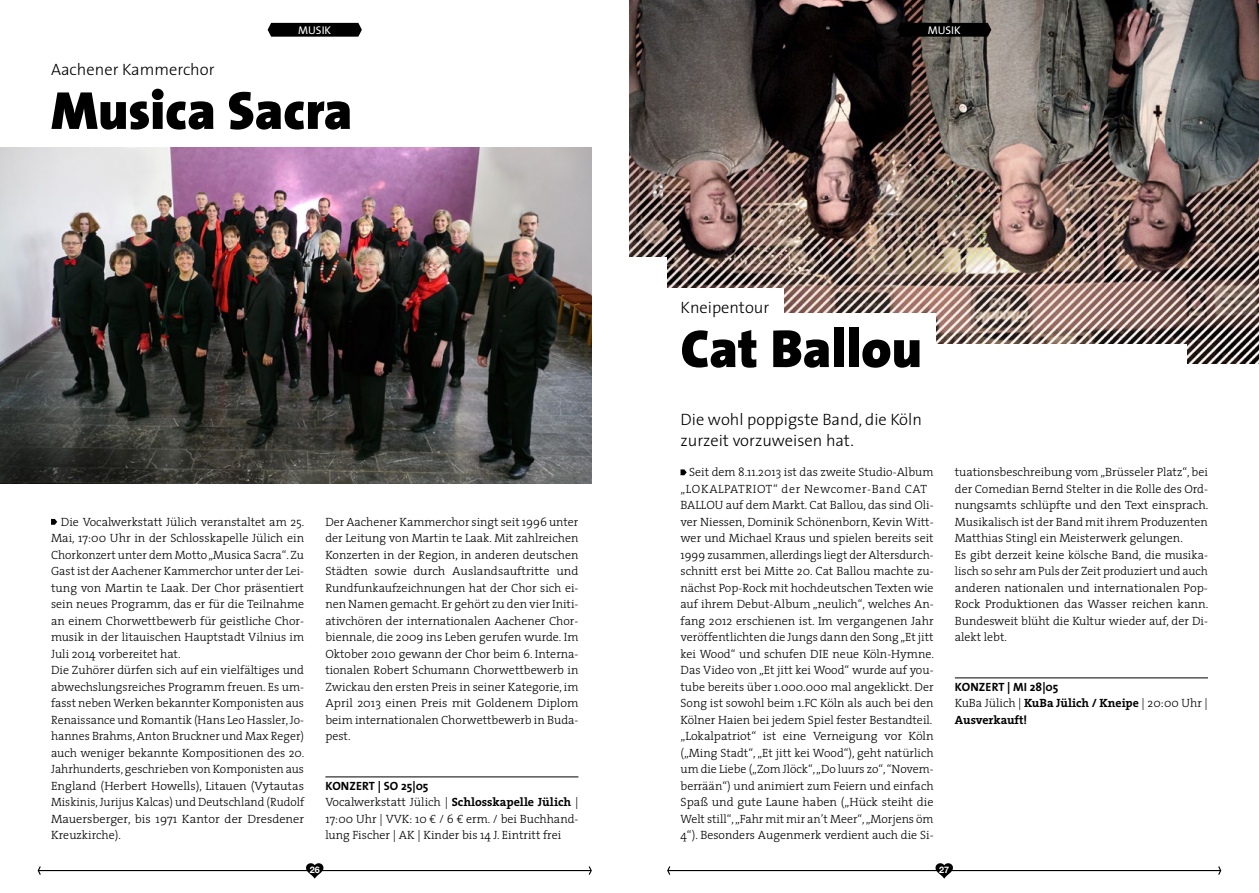
<style>
.page{position:relative;width:1259px;height:893px;background:#fff}
.page>*{position:absolute;margin:0;border:0;box-sizing:border-box;transform-origin:0 0}
.t1{font:900 54px "The Sans";color:#000}
.t2{font:300 16.5px/21px "The Sans";color:#000}
.t3{font:300 12px/16.5px "The Serif";color:#000}
.t4{font:700 12px/16.5px "The Serif";color:#000}
.t5{font:700 12px "The Sans";letter-spacing:.015em;color:#000}
.t6{font:11.25px "The Sans";letter-spacing:-.005em;color:#fff}
.t7{font:700 9px "Helvetica Neue";color:#fff}
.s1{font-weight:700}
.s2{font-weight:300}
</style>
<div class="page">
<img style="left:0;top:148px;width:592px;height:336px">
<img style="left:629px;top:0;width:630px;height:363px">
<div style="left:615px;top:288px;width:168px;height:84px;background:#fff"></div>
<div style="left:675px;top:313px;width:260px;height:62px;background:#fff"></div>
<div style="left:614px;top:257px;width:53px;height:62px;background:#fff"></div>
<div style="left:926px;top:344px;width:260px;height:35px;background:#fff"></div>
<svg style="left:680px;top:469px;width:6px;height:6px"></svg>
<hr style="left:955px;top:678px;width:253px;height:1px;background:#000">
<svg style="left:51px;top:519px;width:6px;height:6px"></svg>
<hr style="left:325px;top:777px;width:253px;height:1px;background:#000">
<svg style="left:38px;top:863px;width:554px;height:16px"></svg>
<svg style="left:667px;top:863px;width:554px;height:16px"></svg>
<svg style="left:268px;top:23px;width:94px;height:14px"></svg>
<svg style="left:897px;top:23px;width:94px;height:14px"></svg>
<p class="t6" style="left:298px;top:20px;width:34px">MUSIK</p>
<p class="t6" style="left:928px;top:20px;width:34px">MUSIK</p>
<h2 class="t2" style="left:51px;top:58px;width:165px">Aachener Kammerchor</h2>
<h1 class="t1" style="left:51px;top:65px;width:303px">Musica Sacra</h1>
<p class="t3" style="left:51px;top:514px;width:255px;text-indent:10px">Die Vocalwerkstatt Jülich veranstaltet am 25.<br>Mai, 17:00 Uhr in der Schlosskapelle Jülich ein Chorkonzert unter dem Motto „Musica Sacra“. Zu Gast ist der Aachener Kammerchor unter der Lei&shy;tung von Martin te Laak. Der Chor präsentiert sein neues Programm, das er für die Teilnahme an einem Chorwettbewerb für geistliche Chor&shy;musik in der litauischen Hauptstadt Vilnius im Juli 2014 vorbereitet hat.<br>Die Zuhörer dürfen sich auf ein vielfältiges und abwechslungsreiches Programm freuen. Es um&shy;fasst neben Werken bekannter Komponisten aus Renaissance und Romantik (Hans Leo Hassler, Jo&shy;hannes Brahms, Anton Bruckner und Max Reger) auch weniger bekannte Kompositionen des 20.<br>Jahrhunderts, geschrieben von Komponisten aus England (Herbert Howells), Litauen (Vytautas Miskinis, Jurijus Kalcas) und Deutschland (Rudolf Mauersberger, bis 1971 Kantor der Dresdener Kreuzkirche).</p>
<p class="t3" style="left:325px;top:514px;width:254px;text-align:justify">Der Aachener Kammerchor singt seit 1996 unter der Leitung von Martin te Laak. Mit zahlreichen Konzerten in der Region, in anderen deutschen Städten sowie durch Auslandsauftritte und Rundfunkaufzeichnungen hat der Chor sich ei&shy;nen Namen gemacht. Er gehört zu den vier Initi&shy;ativchören der internationalen Aachener Chor&shy;biennale, die 2009 ins Leben gerufen wurde. Im Oktober 2010 gewann der Chor beim 6. Interna&shy;tionalen Robert Schumann Chorwettbewerb in Zwickau den ersten Preis in seiner Kategorie, im April 2013 einen Preis mit Goldenem Diplom beim internationalen Chorwettbewerb in Buda&shy;pest.</p>
<p class="t5" style="left:325px;top:776px;width:105px">KONZERT | SO 25|05</p>
<p class="t3" style="left:325px;top:794px;width:254px;text-align:justify">Vocalwerkstatt Jülich | <span class="s1">Schlosskapelle Jülich</span> | 17:00 Uhr | VVK: 10 € / 6 € erm. / bei Buchhand&shy;lung Fischer | AK | Kinder bis 14 J. Eintritt frei</p>
<h2 class="t2" style="left:680px;top:296px;width:90px">Kneipentour</h2>
<h1 class="t1" style="left:680px;top:303px;width:243px">Cat Ballou</h1>
<h2 class="t2" style="left:680px;top:408px;width:243px">Die wohl poppigste Band, die Köln zurzeit vorzuweisen hat.</h2>
<p class="t3" style="left:680px;top:464px;width:255px;text-indent:9px">Seit dem 8.11.2013 ist das zweite Studio-Album „LOKALPATRIOT“ der Newcomer-Band CAT BALLOU auf dem Markt. Cat Ballou, das sind Oli&shy;ver Niessen, Dominik Schönenborn, Kevin Witt&shy;wer und Michael Kraus und spielen bereits seit 1999 zusammen, allerdings liegt der Altersdurch&shy;schnitt erst bei Mitte 20. Cat Ballou machte zu&shy;nächst Pop-Rock mit hochdeutschen Texten wie auf ihrem Debut-Album „neulich“, welches An&shy;fang 2012 erschienen ist. Im vergangenen Jahr veröffentlichten die Jungs dann den Song „Et jitt kei Wood“ und schufen DIE neue Köln-Hymne.<br>Das Video von „Et jitt kei Wood“ wurde auf you&shy;tube bereits über 1.000.000 mal angeklickt. Der Song ist sowohl beim 1.FC Köln als auch bei den Kölner Haien bei jedem Spiel fester Bestandteil. „Lokalpatriot“ ist eine Verneigung vor Köln („Ming Stadt“, „Et jitt kei Wood“), geht natürlich um die Liebe („Zom Jlöck“, „Do luurs zo“, “Novem&shy;berrään“) und animiert zum Feiern und einfach Spaß und gute Laune haben („Hück steiht die Welt still“, „Fahr mit mir an’t Meer“, „Morjens öm 4“). Besonders Augenmerk verdient auch die Si-</p>
<p class="t3" style="left:955px;top:464px;width:255px">tuationsbeschreibung vom „Brüsseler Platz“, bei der Comedian Bernd Stelter in die Rolle des Ord&shy;nungsamts schlüpfte und den Text einsprach.<br>Musikalisch ist der Band mit ihrem Produzenten Matthias Stingl ein Meisterwerk gelungen.<br>Es gibt derzeit keine kölsche Band, die musika&shy;lisch so sehr am Puls der Zeit produziert und auch anderen nationalen und internationalen Pop-Rock Produktionen das Wasser reichen kann.<br>Bundesweit blüht die Kultur wieder auf, der Di&shy;alekt lebt.</p>
<p class="t5" style="left:955px;top:677px;width:105px">KONZERT | MI 28|05</p>
<p class="t4" style="left:955px;top:695px;width:254px"><span class="s2">KuBa Jülich |</span> KuBa Jülich / Kneipe <span class="s2">| 20:00 Uhr |<br></span>Ausverkauft!</p>
<p class="t7" style="left:310px;top:863px;width:12px">26</p>
<p class="t7" style="left:939px;top:863px;width:12px">27</p>
</div>
